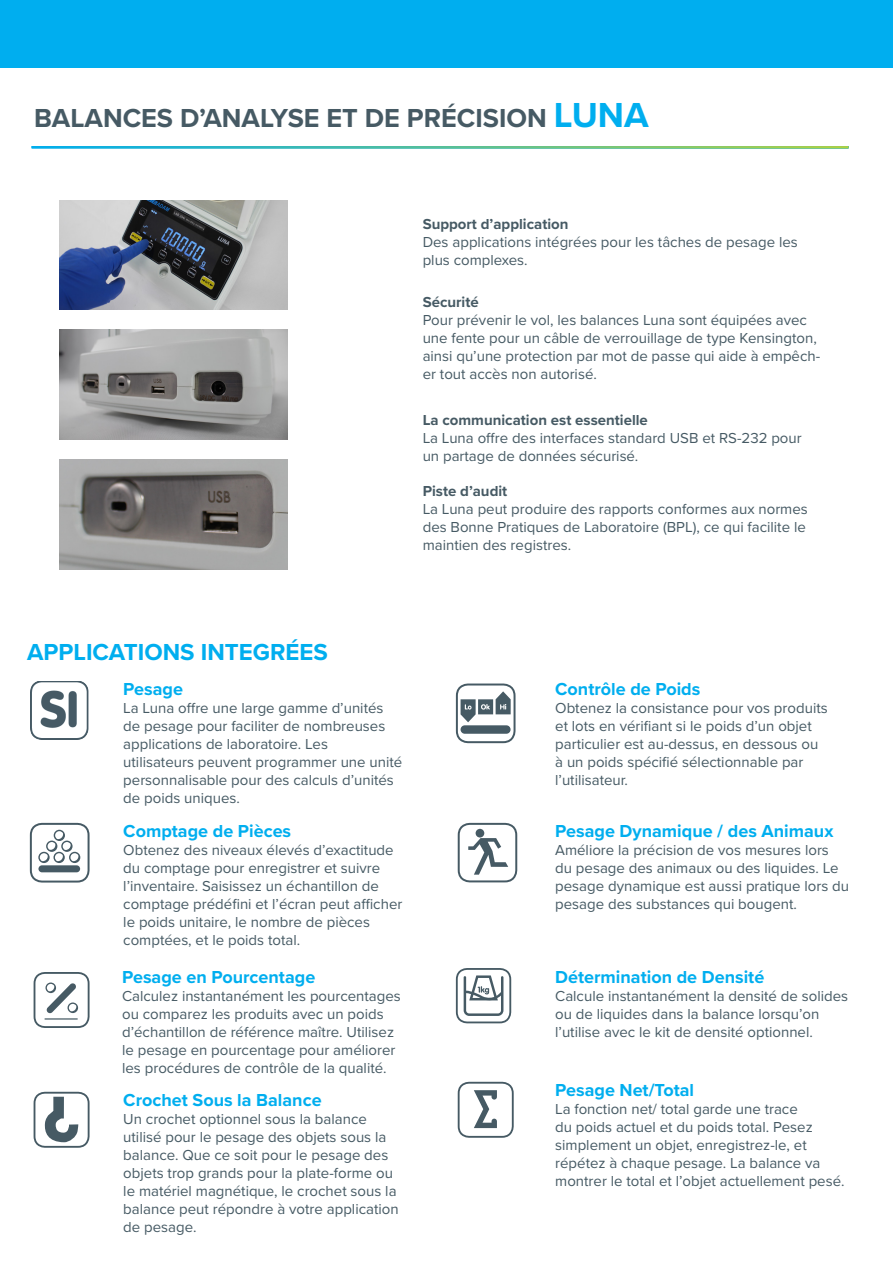
<style>
.page{position:relative;width:893px;height:1263px;background:#fff}
.page>*{position:absolute;margin:0;border:0;box-sizing:border-box;transform-origin:0 0}
.Name_Range{font:700 27px "Proxima Nova";color:#465a64}
.t1{font:700 24px "Proxima Nova";color:#00aeef}
.Applications_text{font:700 18px "Proxima Nova";color:#00aeef}
.Applications_text-2{font:15px/18px "Proxima Nova";color:#465a64}
.t2{font:700 15px "Proxima Nova";color:#465a64}
.s1{font-size:36px;color:#00aeef}
</style>
<div class="page">
<img style="left:60px;top:200px;width:228px;height:110px">
<img style="left:60px;top:330px;width:228px;height:109px">
<img style="left:60px;top:460px;width:228px;height:109px">
<img style="left:31px;top:681px;width:58px;height:59px">
<svg style="left:456px;top:684px;width:59px;height:59px"></svg>
<svg style="left:458px;top:823px;width:59px;height:59px"></svg>
<svg style="left:30px;top:823px;width:60px;height:59px"></svg>
<div style="left:38px;top:865px;width:42px;height:7px;background:#465a64;border-radius:4px"></div>
<svg style="left:34px;top:972px;width:56px;height:56px"></svg>
<hr style="left:44px;top:1018px;width:34px;height:1px;background:#465a64">
<svg style="left:456px;top:968px;width:55px;height:55px"></svg>
<svg style="left:458px;top:1082px;width:56px;height:56px"></svg>
<svg style="left:34px;top:1092px;width:56px;height:56px"></svg>
<div style="left:0;top:0;width:893px;height:68px;background:#00aeef"></div>
<hr style="left:32px;top:146px;width:816px;height:2px;background:#b2d23f">
<p class="Name_Range" style="left:34px;top:98px;width:616px">BALANCES D’ANALYSE ET DE PRÉCISION <span class="s1">LUNA</span></p>
<p class="t2" style="left:423px;top:213px;width:147px">Support d’application</p>
<p class="Applications_text-2" style="left:423px;top:233px;width:377px">Des applications intégrées pour les tâches de pesage les plus complexes.</p>
<p class="t2" style="left:423px;top:291px;width:58px">Sécurité</p>
<p class="Applications_text-2" style="left:423px;top:311px;width:399px">Pour prévenir le vol, les balances Luna sont équipées avec une fente pour un câble de verrouillage de type Kensington, ainsi qu’une protection par mot de passe qui aide à empêch&shy;er tout accès non autorisé.</p>
<p class="t2" style="left:423px;top:408px;width:227px">La communication est essentielle</p>
<p class="Applications_text-2" style="left:423px;top:428px;width:381px">La Luna offre des interfaces standard USB et RS-232 pour un partage de données sécurisé.</p>
<p class="t2" style="left:423px;top:480px;width:86px">Piste d’audit</p>
<p class="Applications_text-2" style="left:423px;top:500px;width:387px">La Luna peut produire des rapports conformes aux normes des Bonne Pratiques de Laboratoire (BPL), ce qui facilite le maintien des registres.</p>
<p class="t1" style="left:27px;top:634px;width:302px">APPLICATIONS INTEGRÉES</p>
<p class="Applications_text" style="left:123px;top:676px;width:61px">Pesage</p>
<p class="Applications_text-2" style="left:123px;top:699px;width:280px">La Luna offre une large gamme d’unités de pesage pour faciliter de nombreuses applications de laboratoire. Les utilisateurs peuvent programmer une unité personnalisable pour des calculs d’unités de poids uniques.</p>
<p class="Applications_text" style="left:123px;top:818px;width:169px">Comptage de Pièces</p>
<p class="Applications_text-2" style="left:123px;top:840px;width:281px">Obtenez des niveaux élevés d’exactitude du comptage pour enregistrer et suivre l’inventaire. Saisissez un échantillon de comptage prédéfini et l’écran peut afficher le poids unitaire, le nombre de pièces comptées, et le poids total.</p>
<p class="Applications_text" style="left:122px;top:964px;width:195px">Pesage en Pourcentage</p>
<p class="Applications_text-2" style="left:122px;top:986px;width:280px">Calculez instantanément les pourcentages ou comparez les produits avec un poids d’échantillon de référence maître. Utilisez le pesage en pourcentage pour améliorer les procédures de contrôle de la qualité.</p>
<p class="Applications_text" style="left:123px;top:1086px;width:200px">Crochet Sous la Balance</p>
<p class="Applications_text-2" style="left:123px;top:1109px;width:277px">Un crochet optionnel sous la balance utilisé pour le pesage des objets sous la balance. Que ce soit pour le pesage des objets trop grands pour la plate-forme ou le matériel magnétique, le crochet sous la balance peut répondre à votre application de pesage.</p>
<p class="Applications_text" style="left:555px;top:676px;width:147px">Contrôle de Poids</p>
<p class="Applications_text-2" style="left:555px;top:699px;width:274px">Obtenez la consistance pour vos produits et lots en vérifiant si le poids d’un objet particulier est au-dessus, en dessous ou à un poids spécifié sélectionnable par l’utilisateur.</p>
<p class="Applications_text" style="left:555px;top:818px;width:280px">Pesage Dynamique / des Animaux</p>
<p class="Applications_text-2" style="left:555px;top:840px;width:295px">Améliore la précision de vos mesures lors du pesage des animaux ou des liquides. Le pesage dynamique est aussi pratique lors du pesage des substances qui bougent.</p>
<p class="Applications_text" style="left:555px;top:964px;width:211px">Détermination de Densité</p>
<p class="Applications_text-2" style="left:555px;top:986px;width:294px">Calcule instantanément la densité de solides ou de liquides dans la balance lorsqu’on l’utilise avec le kit de densité optionnel.</p>
<p class="Applications_text" style="left:555px;top:1076px;width:140px">Pesage Net/Total</p>
<p class="Applications_text-2" style="left:555px;top:1099px;width:291px">La fonction net/ total garde une trace<br>du poids actuel et du poids total. Pesez simplement un objet, enregistrez-le, et répétez à chaque pesage. La balance va montrer le total et l’objet actuellement pesé.</p>
</div>
